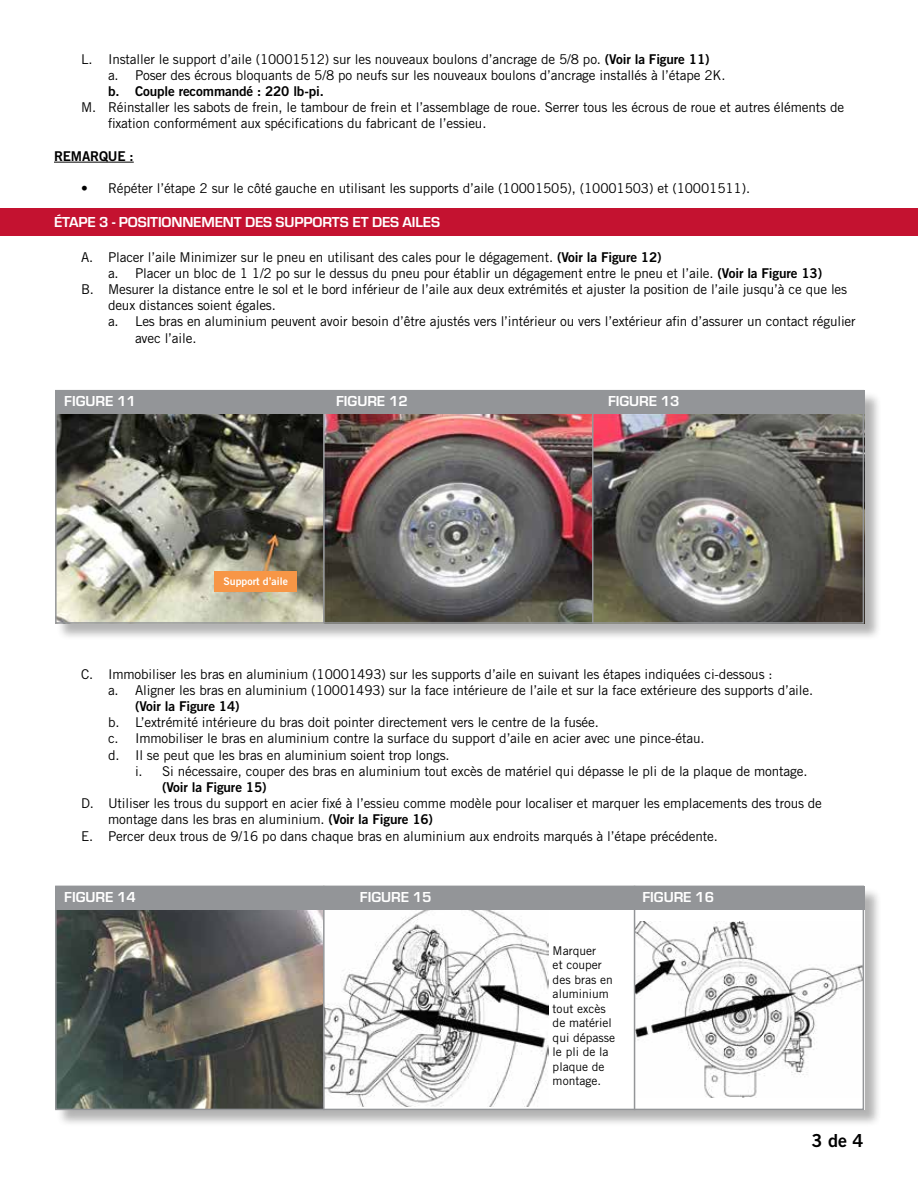
<style>
.page{position:relative;width:918px;height:1188px;background:#fff}
.page>*{position:absolute;margin:0;border:0;box-sizing:border-box;transform-origin:0 0}
.t1{font:18px "Trade Gothic LT Std Bd 2";color:#000}
.t2{font:700 15px "Eurostile";letter-spacing:-.005em;color:#fff}
.t3{font:13.5px/16.2px "Trade Gothic LT Std";letter-spacing:-.01em;color:#000}
.t4{font:13.5px "Trade Gothic LT Std Bd 2";letter-spacing:-.01em;color:#000}
.t5{font:12px/14.4px "Trade Gothic LT Std";color:#000}
.t6{font:10.5px "Trade Gothic LT Std Bd 2";color:#fff}
.s1{font-family:"Trade Gothic LT Std Bd 2"}
</style>
<div class="page">
<div style="left:0;top:208px;width:918px;height:28px;background:#c41230"></div>
<hr style="left:54px;top:162px;width:80px;height:1px;background:#000">
<div style="left:56px;top:391px;width:826px;height:250px;background:#000;opacity:.3"></div>
<img style="left:594px;top:414px;width:267px;height:207px">
<img style="left:325px;top:414px;width:267px;height:207px">
<img style="left:58px;top:414px;width:265px;height:207px">
<div style="left:55px;top:390px;width:809px;height:24px;background:#939598"></div>
<div style="left:55px;top:390px;width:809px;height:234px;border:2px solid #939598"></div>
<hr style="left:323px;top:390px;width:2px;height:233px;background:#939598">
<hr style="left:592px;top:390px;width:2px;height:233px;background:#939598">
<div style="left:215px;top:572px;width:82px;height:20px;background:#f79646"></div>
<div style="left:56px;top:887px;width:826px;height:240px;background:#000;opacity:.3"></div>
<div style="left:55px;top:886px;width:809px;height:224px;background:#fff"></div>
<img style="left:58px;top:910px;width:265px;height:197px">
<img style="left:325px;top:910px;width:224px;height:196px">
<div style="left:55px;top:886px;width:809px;height:24px;background:#939598"></div>
<img style="left:635px;top:921px;width:226px;height:176px">
<div style="left:55px;top:886px;width:809px;height:224px;border:2px solid #939598"></div>
<hr style="left:323px;top:886px;width:2px;height:224px;background:#939598">
<hr style="left:634px;top:886px;width:1px;height:224px;background:#939598">
<p class="t3" style="left:108px;top:51px;width:619px;text-indent:-27px">L. Installer le support d’aile (10001512) sur les nouveaux boulons d’ancrage de 5/8 po. <span class="s1">(Voir la Figure 11)<br></span>a. Poser des écrous bloquants de 5/8 po neufs sur les nouveaux boulons d’ancrage installés à l’étape 2K.</p>
<p class="t4" style="left:108px;top:83px;width:217px">b. Couple recommandé : 220 lb-pi.</p>
<p class="t3" style="left:108px;top:99px;width:738px;text-indent:-27px">M. Réinstaller les sabots de frein, le tambour de frein et l’assemblage de roue. Serrer tous les écrous de roue et autres éléments de fixation conformément aux spécifications du fabricant de l’essieu.</p>
<p class="t4" style="left:54px;top:148px;width:81px">REMARQUE :</p>
<p class="t3" style="left:81px;top:180px;width:671px">• Répéter l’étape 2 sur le côté gauche en utilisant les supports d’aile (10001505), (10001503) et (10001511).</p>
<p class="t2" style="left:54px;top:212px;width:388px">ÉTAPE 3 - POSITIONNEMENT DES SUPPORTS ET DES AILES</p>
<p class="t3" style="left:81px;top:249px;width:582px">A. Placer l’aile Minimizer sur le pneu en utilisant des cales pour le dégagement. <span class="s1">(Voir la Figure 12)</span></p>
<p class="t3" style="left:108px;top:265px;width:716px">a. Placer un bloc de 1 1/2 po sur le dessus du pneu pour établir un dégagement entre le pneu et l’aile. <span class="s1">(Voir la Figure 13)</span></p>
<p class="t3" style="left:81px;top:281px;width:768px">B. Mesurer la distance entre le sol et le bord inférieur de l’aile aux deux extrémités et ajuster la position de l’aile jusqu’à ce que les</p>
<p class="t3" style="left:108px;top:297px;width:169px">deux distances soient égales.</p>
<p class="t3" style="left:108px;top:313px;width:749px">a. Les bras en aluminium peuvent avoir besoin d’être ajustés vers l’intérieur ou vers l’extérieur afin d’assurer un contact régulier</p>
<p class="t3" style="left:135px;top:330px;width:63px">avec l’aile.</p>
<p class="t2" style="left:64px;top:390px;width:73px">FIGURE 11</p>
<p class="t2" style="left:336px;top:390px;width:73px">FIGURE 12</p>
<p class="t2" style="left:608px;top:390px;width:73px">FIGURE 13</p>
<p class="t6" style="left:224px;top:575px;width:66px">Support d’aile</p>
<p class="t3" style="left:108px;top:665px;width:707px;text-indent:-27px">C. Immobiliser les bras en aluminium (10001493) sur les supports d’aile en suivant les étapes indiquées ci-dessous :<br>a. Aligner les bras en aluminium (10001493) sur la face intérieure de l’aile et sur la face extérieure des supports d’aile.</p>
<p class="t4" style="left:135px;top:698px;width:106px">(Voir la Figure 14)</p>
<p class="t3" style="left:108px;top:714px;width:598px">b. L’extrémité intérieure du bras doit pointer directement vers le centre de la fusée.<br>c. Immobiliser le bras en aluminium contre la surface du support d’aile en acier avec une pince-étau. d. Il se peut que les bras en aluminium soient trop longs.</p>
<p class="t3" style="left:135px;top:763px;width:674px">i. Si nécessaire, couper des bras en aluminium tout excès de matériel qui dépasse le pli de la plaque de montage.</p>
<p class="t4" style="left:162px;top:779px;width:106px">(Voir la Figure 15)</p>
<p class="t3" style="left:81px;top:795px;width:743px">D. Utiliser les trous du support en acier fixé à l’essieu comme modèle pour localiser et marquer les emplacements des trous de</p>
<p class="t3" style="left:108px;top:811px;width:327px">montage dans les bras en aluminium. <span class="s1">(Voir la Figure 16)</span></p>
<p class="t3" style="left:81px;top:827px;width:639px">E. Percer deux trous de 9/16 po dans chaque bras en aluminium aux endroits marqués à l’étape précédente.</p>
<p class="t2" style="left:64px;top:886px;width:73px">FIGURE 14</p>
<p class="t2" style="left:360px;top:886px;width:73px">FIGURE 15</p>
<p class="t2" style="left:642px;top:886px;width:73px">FIGURE 16</p>
<p class="t5" style="left:553px;top:943px;width:64px">Marquer<br>et couper des bras en aluminium tout excès de matériel qui dépasse le pli de la plaque de montage.</p>
<h1 class="t1" style="left:812px;top:1129px;width:53px">3 de 4</h1>
</div>
